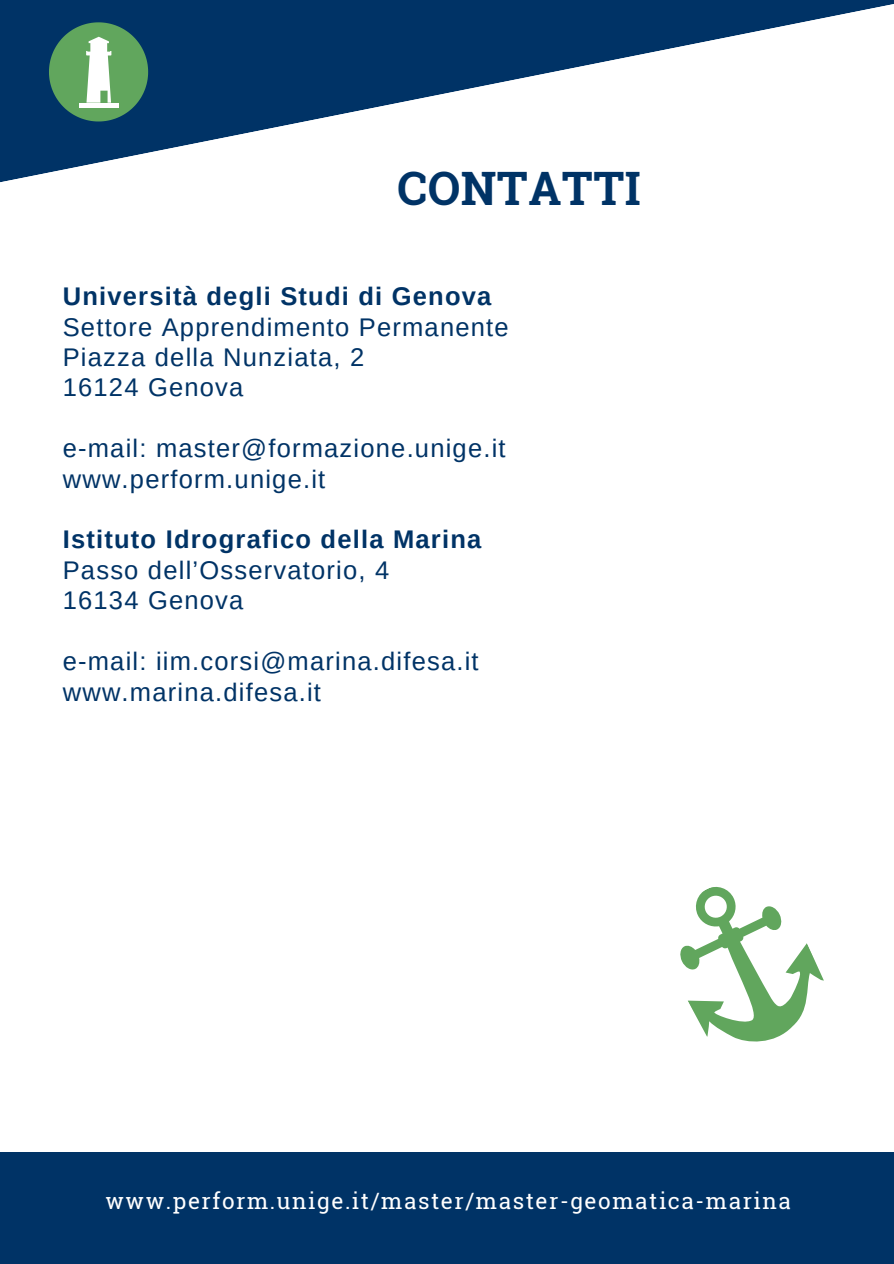
<style>
.page{position:relative;width:894px;height:1264px;background:#fff}
.page>*{position:absolute;margin:0;border:0;box-sizing:border-box;transform-origin:0 0}
.t1{font:700 46.05px "Roboto Slab";letter-spacing:.01em;color:#036}
.t2{font:25.5px/30.5px "Arimo";letter-spacing:.045em;color:#036}
.t3{font:700 25.5px "Arimo";letter-spacing:.05em;color:#036}
.t4{font:22.5px "Roboto Slab";letter-spacing:.07em;color:#fff}
</style>
<div class="page">
<svg style="left:0;top:0;width:893px;height:183px"></svg>
<div style="left:0;top:1152px;width:893px;height:111px;background:#036"></div>
<svg style="left:49px;top:22px;width:99px;height:99px;background:#619874"></svg>
<hr style="left:79px;top:103px;width:39px;height:4px;background:#fff">
<svg style="left:680px;top:886px;width:144px;height:156px"></svg>
<h1 class="t1" style="left:397px;top:156px;width:245px">CONTATTI</h1>
<p class="t3" style="left:63px;top:282px;width:430px">Università degli Studi di Genova</p>
<p class="t2" style="left:63px;top:311px;width:447px">Settore Apprendimento Permanente<br>Piazza della Nunziata, 2<br>16124 Genova</p>
<p class="t2" style="left:63px;top:433px;width:444px">e-mail: master@formazione.unige.it www.perform.unige.it</p>
<p class="t3" style="left:63px;top:525px;width:420px">Istituto Idrografico della Marina</p>
<p class="t2" style="left:63px;top:554px;width:328px">Passo dell’Osservatorio, 4<br>16134 Genova</p>
<p class="t2" style="left:63px;top:646px;width:417px">e-mail: iim.corsi@marina.difesa.it www.marina.difesa.it</p>
<p class="t4" style="left:105px;top:1185px;width:686px">www.perform.unige.it/master/master-geomatica-marina</p>
</div>
